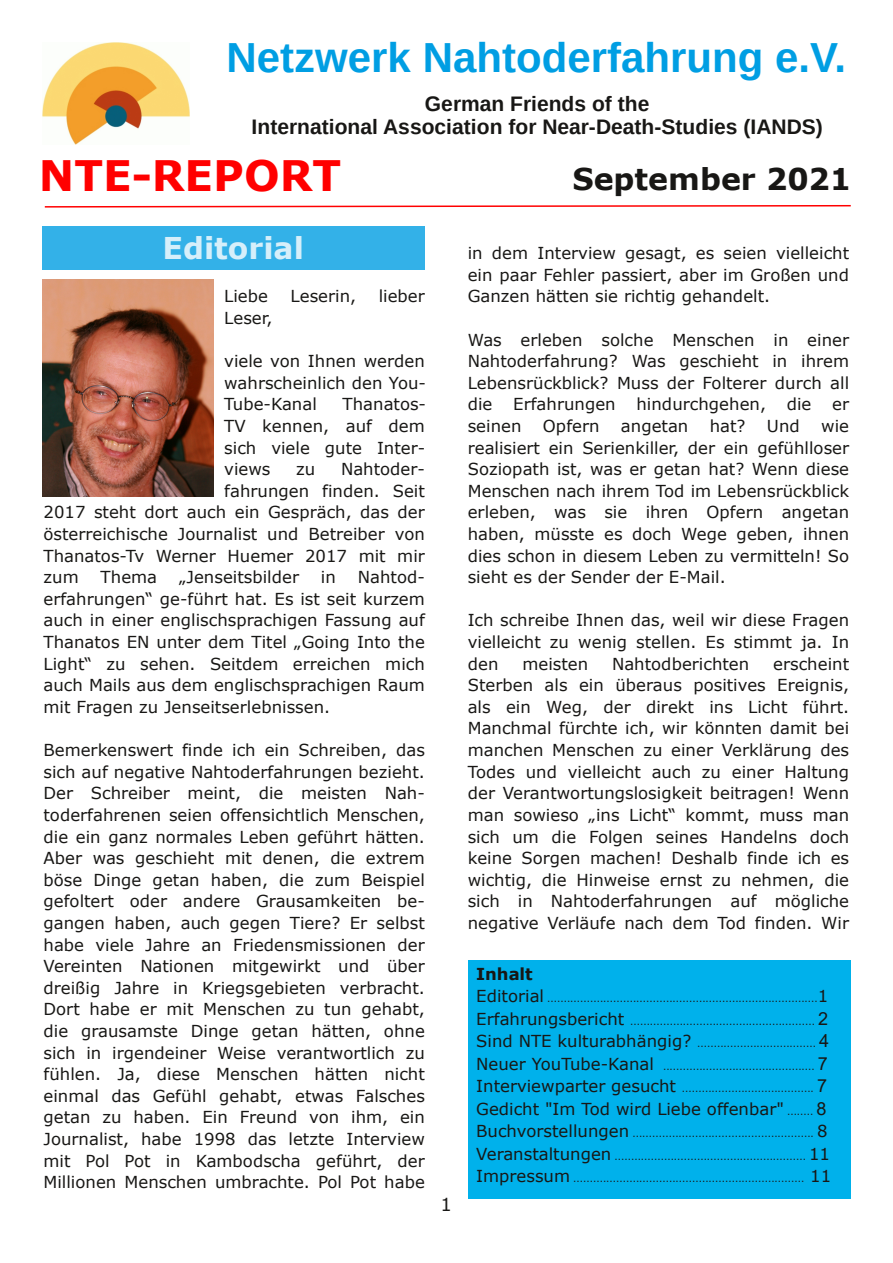
<style>
.page{position:relative;width:893px;height:1263px;background:#fff}
.page>*{position:absolute;margin:0;border:0;box-sizing:border-box;transform-origin:0 0}
.t1{font:700 42px "Arimo";color:#009ee3}
.t2{font:700 42px "Verdana";color:#f00}
.t3{font:700 30px "Verdana";color:#181715}
.t4{font:700 30px "Verdana";color:rgb(255 255 255/.8)}
.t5{font:700 21px/22.5px "Arimo";color:#181715;text-align:center}
.t6{font:18px "Verdana";color:#181715}
.t7{font:16.5px/21.6px "Verdana";color:#181715;text-align:justify}
.t8{font:700 16.5px "Verdana";letter-spacing:-.005em;color:#181715}
.t9{font:9px "Verdana";color:#181715}
.s1{font-size:16.5px}
.s2{font-family:"Arial";font-size:18px}
.s3{font-size:9px}
</style>
<div class="page">
<img style="left:43px;top:42px;width:146px;height:102px">
<img style="left:43px;top:279px;width:171px;height:217px">
<svg style="left:44px;top:205px;width:807px;height:3px"></svg>
<div style="left:468px;top:960px;width:382px;height:238px;background:#00b1eb"></div>
<div style="left:43px;top:226px;width:382px;height:44px;background:#33b1e8"></div>
<h1 class="t1" style="left:226px;top:34px;width:621px">Netzwerk Nahtoderfahrung e.V.</h1>
<p class="t5" style="left:252px;top:93px;width:573px">German Friends of the<br>International Association for Near-Death-Studies (IANDS)</p>
<h1 class="t2" style="left:39px;top:149px;width:304px">NTE-REPORT</h1>
<h2 class="t3" style="left:572px;top:160px;width:280px">September 2021</h2>
<h2 class="t4" style="left:163px;top:229px;width:143px">Editorial</h2>
<p class="t7" style="left:224px;top:285px;width:45px">Liebe</p>
<p class="t7" style="left:291px;top:285px;width:67px">Leserin,</p>
<p class="t7" style="left:379px;top:285px;width:48px">lieber</p>
<p class="t7" style="left:224px;top:307px;width:50px">Leser,</p>
<p class="t7" style="left:224px;top:350px;width:203px">viele von Ihnen werden wahrscheinlich den You-Tube-Kanal</p>
<p class="t7" style="left:224px;top:393px;width:203px;text-indent:118px">Thanatos-TV kennen, auf dem sich viele gute Inter&shy;views</p>
<p class="t7" style="left:296px;top:458px;width:21px">zu</p>
<p class="t7" style="left:341px;top:458px;width:85px">Nahtoder-</p>
<p class="t7" style="left:224px;top:479px;width:202px">fahrungen finden. Seit</p>
<p class="t7" style="left:44px;top:501px;width:383px">2017 steht dort auch ein Gespräch, das der</p>
<p class="t7" style="left:44px;top:523px;width:383px">österreichische Journalist und Betreiber von</p>
<p class="t7" style="left:44px;top:544px;width:383px">Thanatos-Tv Werner Huemer 2017 mit mir</p>
<p class="t7" style="left:44px;top:566px;width:37px">zum</p>
<p class="t7" style="left:101px;top:566px;width:58px">Thema</p>
<p class="t7" style="left:179px;top:566px;width:121px">„Jenseitsbilder</p>
<p class="t7" style="left:321px;top:566px;width:16px">in</p>
<p class="t7" style="left:44px;top:566px;width:383px;text-indent:314px">Nahtod&shy;erfahrungen“ ge-führt hat. Es ist seit kurzem auch in einer englischsprachigen Fassung auf Thanatos EN unter dem Titel „Going Into the Light“ zu sehen. Seitdem erreichen mich auch Mails aus dem englischsprachigen Raum mit Fragen zu Jenseitserlebnissen.</p>
<p class="t7" style="left:44px;top:739px;width:383px">Bemerkenswert finde ich ein Schreiben, das sich auf negative Nahtoderfahrungen bezieht.<br>Der Schreiber meint, die meisten Nah&shy;toderfahrenen seien offensichtlich Menschen, die ein ganz normales Leben geführt hätten.<br>Aber was geschieht mit denen, die extrem böse Dinge getan haben, die zum Beispiel gefoltert oder andere Grausamkeiten be&shy;gangen haben, auch gegen Tiere? Er selbst habe viele Jahre an Friedensmissionen der Vereinten Nationen mitgewirkt und über dreißig Jahre in Kriegsgebieten verbracht.<br>Dort habe er mit Menschen zu tun gehabt, die grausamste Dinge getan hätten, ohne sich in irgendeiner Weise verantwortlich zu fühlen. Ja, diese Menschen hätten nicht einmal das Gefühl gehabt, etwas Falsches getan zu haben. Ein Freund von ihm, ein Journalist, habe 1998 das letzte Interview mit Pol Pot in Kambodscha geführt, der Millionen Menschen umbrachte. Pol Pot habe</p>
<p class="t6" style="left:441px;top:1193px;width:13px">1</p>
<p class="t7" style="left:468px;top:242px;width:383px">in dem Interview gesagt, es seien vielleicht ein paar Fehler passiert, aber im Großen und Ganzen hätten sie richtig gehandelt.</p>
<p class="t7" style="left:468px;top:328px;width:383px">Was erleben solche Menschen in einer Nahtoderfahrung? Was geschieht in ihrem Lebensrückblick? Muss der Folterer durch all die</p>
<p class="t7" style="left:513px;top:393px;width:104px">Erfahrungen</p>
<p class="t7" style="left:636px;top:393px;width:131px">hindurchgehen,</p>
<p class="t7" style="left:787px;top:393px;width:26px">die</p>
<p class="t7" style="left:832px;top:393px;width:18px">er</p>
<p class="t7" style="left:468px;top:415px;width:55px">seinen</p>
<p class="t7" style="left:543px;top:415px;width:58px">Opfern</p>
<p class="t7" style="left:621px;top:415px;width:69px">angetan</p>
<p class="t7" style="left:710px;top:415px;width:37px">hat?</p>
<p class="t7" style="left:767px;top:415px;width:34px">Und</p>
<p class="t7" style="left:468px;top:415px;width:383px;text-indent:353px">wie realisiert ein Serienkiller, der ein gefühlloser Soziopath ist, was er getan hat? Wenn diese Menschen nach ihrem Tod im Lebensrückblick erleben, was sie ihren Opfern angetan haben, müsste es doch Wege geben, ihnen dies schon in diesem Leben zu vermitteln! So sieht es der Sender der E-Mail.</p>
<p class="t7" style="left:468px;top:609px;width:383px">Ich schreibe Ihnen das, weil wir diese Fragen vielleicht zu wenig stellen. Es stimmt ja. In den</p>
<p class="t7" style="left:468px;top:652px;width:383px;text-indent:305px">erscheint Sterben als ein überaus positives Ereignis, als ein Weg, der direkt ins Licht führt.<br>Manchmal fürchte ich, wir könnten damit bei manchen Menschen zu einer Verklärung des Todes und vielleicht auch zu einer Haltung der Verantwortungslosigkeit beitragen! Wenn man sowieso „ins Licht“ kommt, muss man sich um die Folgen seines Handelns doch keine Sorgen machen! Deshalb finde ich es wichtig, die Hinweise ernst zu nehmen, die sich in Nahtoderfahrungen auf mögliche negative Verläufe nach dem Tod finden. Wir</p>
<p class="t7" style="left:522px;top:652px;width:67px">meisten</p>
<p class="t7" style="left:612px;top:652px;width:139px">Nahtodberichten</p>
<p class="t8" style="left:476px;top:963px;width:58px">Inhalt</p>
<p class="t9" style="left:476px;top:993px;width:354px"><span class="s1">Editorial</span> ..................................................................................<span class="s1">1</span></p>
<p class="t9" style="left:476px;top:1016px;width:353px"><span class="s1">Erfahrungsbericht</span> ........................................................ <span class="s2">2</span></p>
<p class="t9" style="left:476px;top:1038px;width:354px"><span class="s1">Sind NTE kulturabhängig?</span> .................................... <span class="s2">4</span></p>
<p class="t9" style="left:476px;top:1061px;width:353px"><span class="s1">Neuer YouTube-Kanal</span> .............................................. <span class="s2">7</span></p>
<p class="t9" style="left:476px;top:1083px;width:352px"><span class="s1">Interviewparter gesucht</span> ........................................ <span class="s2">7</span></p>
<p class="t7" style="left:476px;top:1097px;width:352px">Gedicht "Im Tod wird Liebe offenbar" <span class="s3">........</span> <span class="s2">8</span></p>
<p class="t9" style="left:476px;top:1128px;width:353px"><span class="s1">Buchvorstellungen</span> ....................................................... <span class="s1">8</span></p>
<p class="t9" style="left:476px;top:1151px;width:355px"><span class="s1">Veranstaltungen</span> .......................................................... <span class="s1">11</span></p>
<p class="t9" style="left:476px;top:1173px;width:356px"><span class="s1">Impressum</span> ...................................................................... <span class="s1">11</span></p>
</div>
